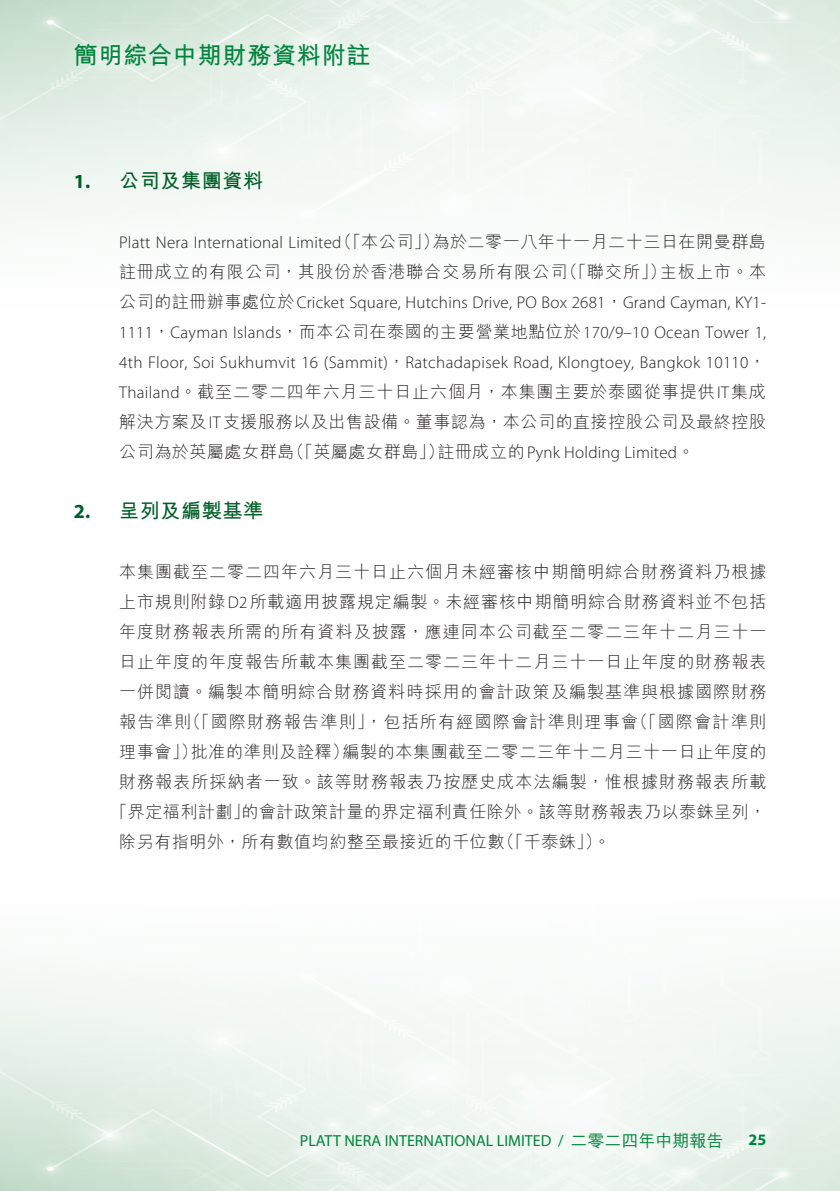
<style>
.page{position:relative;width:840px;height:1191px;background:#fff}
.page>*{position:absolute;margin:0;border:0;box-sizing:border-box;transform-origin:0 0}
.t1{font:700 24px "M Hei HK";letter-spacing:.03em;color:#00843d}
._01_H1{font:700 20px "M Hei HK";letter-spacing:.03em;color:#005e27}
._00_txt{font:300 17px/30px "Myriad Pro";letter-spacing:.025em;color:#231f20;text-align:justify}
._00_txt-2{font:300 17px "M Hei HK";letter-spacing:.06em;color:#231f20}
._00_txt-3{font:300 17px "M Hei HK";letter-spacing:.04em;color:#231f20}
._00_txt-4{font:300 17px "M Hei HK";letter-spacing:.03em;color:#231f20}
._00_txt-5{font:300 17px "M Hei HK";letter-spacing:.035em;color:#231f20}
.t2{font:16px "Myriad Pro";color:#00843d}
.t3{font:700 16px "Myriad Pro";color:#00843d}
.s1{font-family:"Myriad Pro"}
.s2{font-family:"M Hei HK"}
.s3{font-family:"M Hei HK";font-weight:500;font-size:17px}
</style>
<div class="page">
<p class="t1" style="left:74px;top:38px;width:298px">簡明綜合中期財務資料附註</p>
<p class="_01_H1" style="left:74px;top:166px;width:191px"><span class="s1">1.</span> 公司及集團資料</p>
<p class="_00_txt" style="left:119px;top:227px;width:648px">Platt Nera International Limited<span class="s2">（「本公司」）為於二零一八年十一月二十三日在開曼群島註冊成立的有限公司，其股份於香港聯合交易所有限公司（「聯交所」）主板上市。本公司的註冊辦事處位於</span>Cricket Square, Hutchins Drive, PO Box 2681<span class="s2">，</span>Grand Cayman, KY1- 1111<span class="s2">，</span>Cayman Islands<span class="s2">，而本公司在泰國的主要營業地點位於</span>170/9–10 Ocean Tower 1, 4th Floor, Soi Sukhumvit 16 (Sammit)<span class="s2">，</span>Ratchadapisek Road, Klongtoey, Bangkok 10110<span class="s2">，</span>Thailand<span class="s2">。截至二零二四年六月三十日止六個月，本集團主要於泰國從事提供</span>IT<span class="s2">集成解決方案及</span>IT<span class="s2">支援服務以及出售設備。董事認為，本公司的直接控股公司及最終控股公司為於英屬處女群島（「英屬處女群島」）註冊成立的</span>Pynk Holding Limited<span class="s2">。</span></p>
<p class="_01_H1" style="left:74px;top:496px;width:191px"><span class="s1">2.</span> 呈列及編製基準</p>
<p class="_00_txt-2" style="left:119px;top:563px;width:648px">本集團截至二零二四年六月三十日止六個月未經審核中期簡明綜合財務資料乃根據</p>
<p class="_00_txt-2" style="left:119px;top:593px;width:648px">上市規則附錄<span class="s1">D2</span>所載適用披露規定編製。未經審核中期簡明綜合財務資料並不包括</p>
<p class="_00_txt-2" style="left:119px;top:623px;width:648px">年度財務報表所需的所有資料及披露，應連同本公司截至二零二三年十二月三十一</p>
<p class="_00_txt-2" style="left:119px;top:653px;width:648px">日止年度的年度報告所載本集團截至二零二三年十二月三十一日止年度的財務報表</p>
<p class="_00_txt-2" style="left:119px;top:683px;width:648px">一併閱讀。編製本簡明綜合財務資料時採用的會計政策及編製基準與根據國際財務</p>
<p class="_00_txt-2" style="left:119px;top:713px;width:648px">報告準則（「國際財務報告準則」，包括所有經國際會計準則理事會（「國際會計準則</p>
<p class="_00_txt-3" style="left:119px;top:743px;width:648px">理事會」）批准的準則及詮釋）編製的本集團截至二零二三年十二月三十一日止年度的</p>
<p class="_00_txt-2" style="left:119px;top:773px;width:648px">財務報表所採納者一致。該等財務報表乃按歷史成本法編製，惟根據財務報表所載</p>
<p class="_00_txt-4" style="left:111px;top:803px;width:656px">「界定福利計劃」的會計政策計量的界定福利責任除外。該等財務報表乃以泰銖呈列，</p>
<p class="_00_txt-5" style="left:119px;top:833px;width:492px">除另有指明外，所有數值均約整至最接近的千位數（「千泰銖」）。</p>
<p class="t2" style="left:299px;top:1130px;width:425px">PLATT NERA INTERNATIONAL LIMITED / <span class="s3">二零二四年中期報告</span></p>
<p class="t3" style="left:748px;top:1129px;width:19px">25</p>
</div>
